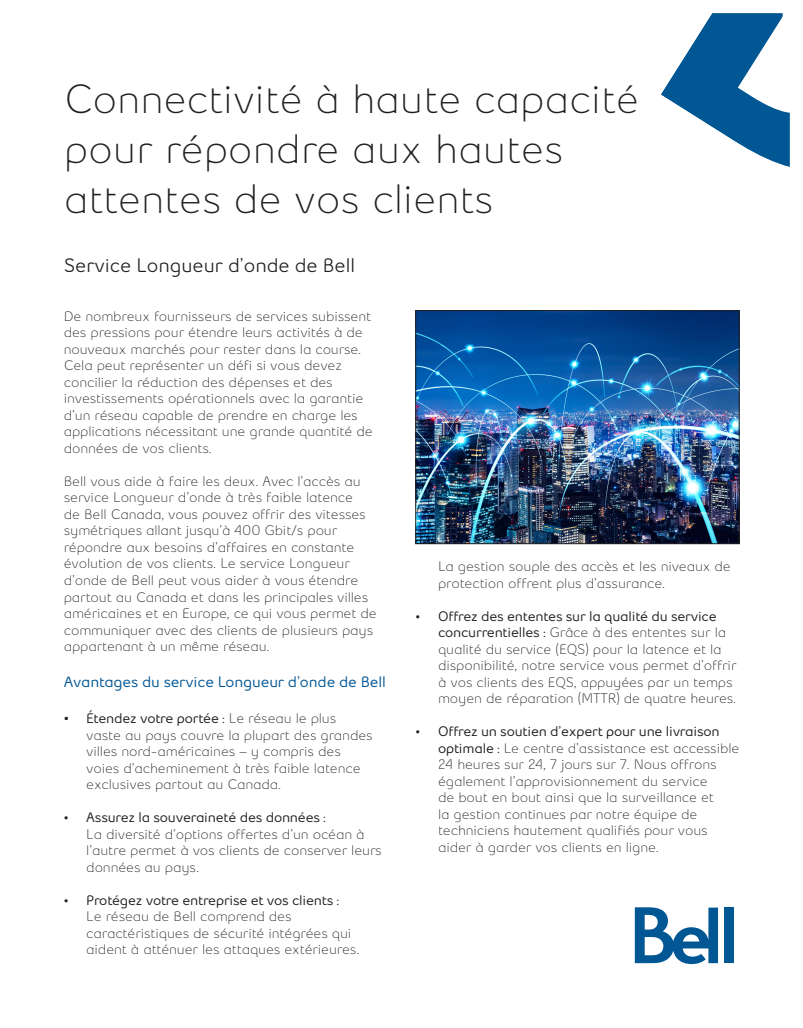
<style>
.page{position:relative;width:803px;height:1028px;background:#fff}
.page>*{position:absolute;margin:0;border:0;box-sizing:border-box;transform-origin:0 0}
.t1{font:40.62px/50px "Bell Slim";letter-spacing:-.005em;color:#231f20}
.t2{font:600 19.38px "Bell Slim";color:#231f20}
.t3{font:700 15px "Bell Slim";letter-spacing:-.005em;color:#005794}
.t4{font:13.75px/16.5px "Bell Slim";letter-spacing:-.01em;color:#231f20}
.s1{font-weight:700;font-size:15px}
.s2{font-weight:700}
</style>
<div class="page">
<div style="left:724px;top:907px;width:9px;height:56px;background:#005794"></div>
<svg style="left:661px;top:13px;width:128px;height:154px"></svg>
<hr style="left:784px;top:17px;width:18px;height:3px;background:#fff">
<hr style="left:782px;top:0;width:3px;height:19px;background:#fff">
<img style="left:417px;top:312px;width:320px;height:230px">
<div style="left:415px;top:310px;width:324px;height:234px;border:1px solid #231f20"></div>
<svg style="left:634px;top:907px;width:84px;height:57px"></svg>
<h1 class="t1" style="left:64px;top:74px;width:577px">Connectivité à haute capacité pour répondre aux hautes attentes de vos clients</h1>
<h2 class="t2" style="left:64px;top:253px;width:293px">Service Longueur d’onde de Bell</h2>
<p class="t4" style="left:64px;top:308px;width:310px">De nombreux fournisseurs de services subissent des pressions pour étendre leurs activités à de nouveaux marchés pour rester dans la course.<br>Cela peut représenter un défi si vous devez concilier la réduction des dépenses et des investissements opérationnels avec la garantie d’un réseau capable de prendre en charge les applications nécessitant une grande quantité de données de vos clients.</p>
<p class="t4" style="left:64px;top:473px;width:314px">Bell vous aide à faire les deux. Avec l’accès au service Longueur d’onde à très faible latence<br>de Bell Canada, vous pouvez offrir des vitesses symétriques allant jusqu’à 400 Gbit/s pour répondre aux besoins d’affaires en constante évolution de vos clients. Le service Longueur d’onde de Bell peut vous aider à vous étendre partout au Canada et dans les principales villes américaines et en Europe, ce qui vous permet de communiquer avec des clients de plusieurs pays appartenant à un même réseau.</p>
<h3 class="t3" style="left:64px;top:672px;width:323px">Avantages du service Longueur d’onde de Bell</h3>
<p class="t4" style="left:86px;top:710px;width:288px;text-indent:-23px"><span class="s1">•</span> <span class="s2">Étendez votre portée :</span> Le réseau le plus vaste au pays couvre la plupart des grandes villes nord-américaines – y compris des voies d’acheminement à très faible latence exclusives partout au Canada.</p>
<p class="t4" style="left:86px;top:809px;width:297px;text-indent:-22px"><span class="s2">• Assurez la souveraineté des données :<br></span>La diversité d’options offertes d’un océan à l’autre permet à vos clients de conserver leurs données au pays.</p>
<p class="t4" style="left:86px;top:891px;width:274px;text-indent:-22px"><span class="s2">• Protégez votre entreprise et vos clients :<br></span>Le réseau de Bell comprend des caractéristiques de sécurité intégrées qui aident à atténuer les attaques extérieures.</p>
<p class="t4" style="left:438px;top:558px;width:294px">La gestion souple des accès et les niveaux de protection offrent plus d’assurance.</p>
<p class="t4" style="left:438px;top:607px;width:300px;text-indent:-22px"><span class="s2">• Offrez des ententes sur la qualité du service concurrentielles :</span> Grâce à des ententes sur la qualité du service (EQS) pour la latence et la disponibilité, notre service vous permet d’offrir à vos clients des EQS, appuyées par un temps moyen de réparation (MTTR) de quatre heures.</p>
<p class="t4" style="left:438px;top:723px;width:303px;text-indent:-22px"><span class="s2">• Offrez un soutien d’expert pour une livraison optimale :</span> Le centre d’assistance est accessible 24 heures sur 24, 7 jours sur 7. Nous offrons également l’approvisionnement du service<br>de bout en bout ainsi que la surveillance et<br>la gestion continues par notre équipe de techniciens hautement qualifiés pour vous aider à garder vos clients en ligne.</p>
</div>
